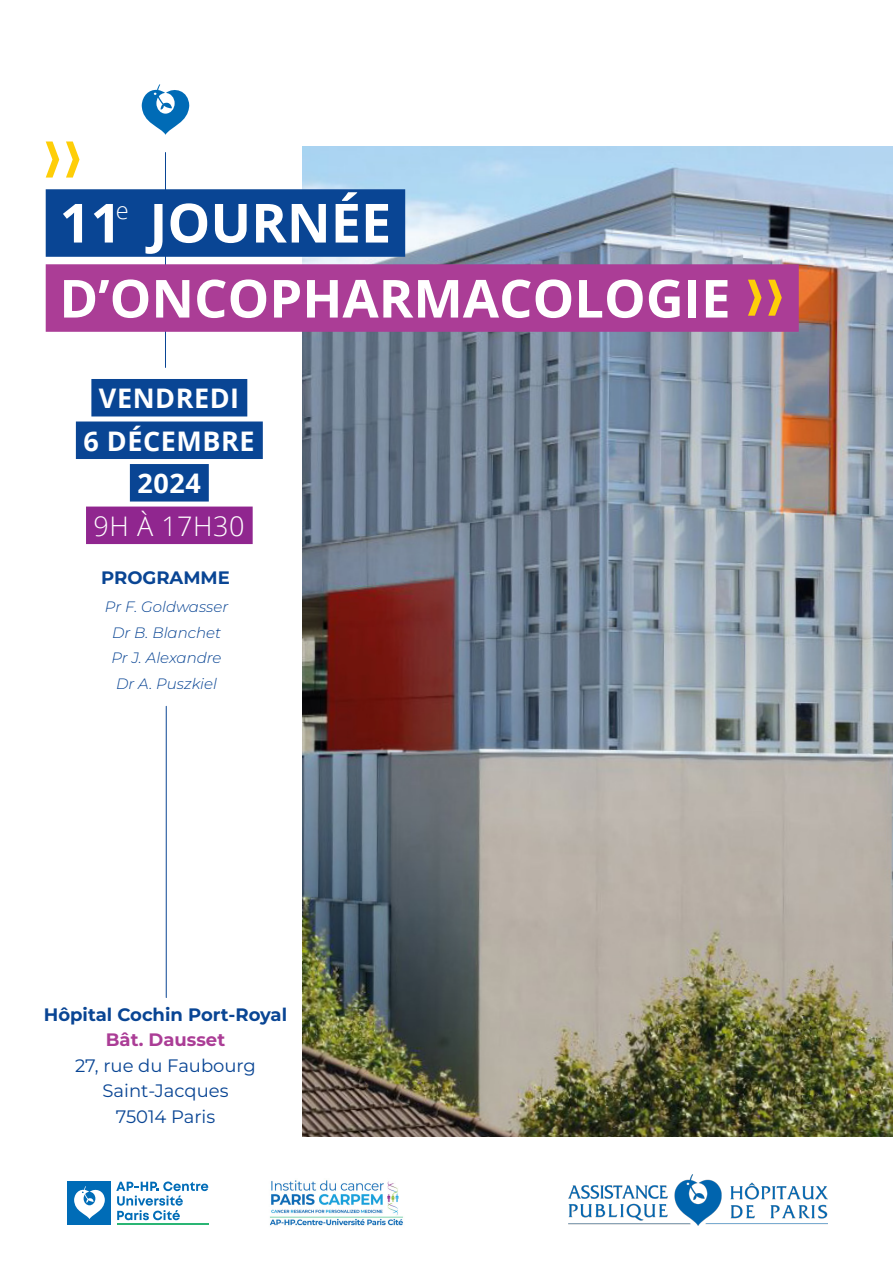
<style>
.page{position:relative;width:893px;height:1263px;background:#fff}
.page>*{position:absolute;margin:0;border:0;box-sizing:border-box;transform-origin:0 0}
.TITRE_ROSE{font:700 54px "Open Sans";color:#fff}
.TITRE_ROSE-2{font:700 52.5px "Open Sans";color:#fff}
.Style_de_paragraphe_1{font:700 27px/42.5px "Open Sans";letter-spacing:.02em;color:#fff;text-align:center}
.HEURE_1ER_COUV{font:300 27px "Open Sans";letter-spacing:.02em;color:#fff}
.t1{font:300 23.55px "Open Sans";color:#fff}
.t2{font:18px/25.5px "Montserrat";color:#094594;text-align:center}
.t3{font:700 18px "Montserrat";color:#094594}
.t4{font:700 18px "Montserrat";color:#ab3d96}
.t5{font:italic 300 15px "Montserrat";color:#094594}
</style>
<div class="page">
<img style="left:303px;top:147px;width:590px;height:990px">
<hr style="left:165px;top:152px;width:1px;height:215px;background:#094594">
<svg style="left:142px;top:84px;width:47px;height:51px"></svg>
<hr style="left:166px;top:706px;width:1px;height:291px;background:#094594">
<svg style="left:46px;top:141px;width:34px;height:37px"></svg>
<div style="left:91px;top:379px;width:156px;height:37px;background:#094594"></div>
<div style="left:76px;top:421px;width:187px;height:38px;background:#094594"></div>
<div style="left:130px;top:464px;width:79px;height:37px;background:#094594"></div>
<div style="left:86px;top:506px;width:167px;height:38px;background:#90268f"></div>
<div style="left:46px;top:189px;width:359px;height:68px;background:#094594"></div>
<div style="left:46px;top:264px;width:753px;height:68px;background:#ab3d96"></div>
<svg style="left:748px;top:280px;width:34px;height:36px"></svg>
<hr style="left:117px;top:1224px;width:91px;height:1px;background:#2ab574">
<svg style="left:116px;top:1181px;width:92px;height:39px"></svg>
<div style="left:68px;top:1181px;width:43px;height:44px;background:#006cb7"></div>
<svg style="left:74px;top:1186px;width:31px;height:33px"></svg>
<img style="left:270px;top:1180px;width:133px;height:46px">
<img style="left:568px;top:1174px;width:260px;height:51px">
<p class="TITRE_ROSE" style="left:60px;top:185px;width:333px">11 JOURNÉE</p>
<p class="TITRE_ROSE-2" style="left:59px;top:261px;width:673px">D’ONCOPHARMACOLOGIE</p>
<p class="t1" style="left:116px;top:194px;width:14px">e</p>
<p class="Style_de_paragraphe_1" style="left:83px;top:376px;width:173px">VENDREDI<br>6 DÉCEMBRE<br>2024</p>
<p class="HEURE_1ER_COUV" style="left:94px;top:507px;width:153px">9H À 17H30</p>
<p class="t3" style="left:101px;top:565px;width:130px">PROGRAMME</p>
<p class="t5" style="left:105px;top:597px;width:125px">Pr F. Goldwasser</p>
<p class="t5" style="left:112px;top:622px;width:110px">Dr B. Blanchet</p>
<p class="t5" style="left:112px;top:648px;width:111px">Pr J. Alexandre</p>
<p class="t5" style="left:116px;top:673px;width:103px">Dr A. Puszkiel</p>
<p class="t3" style="left:44px;top:1001px;width:245px">Hôpital Cochin Port-Royal</p>
<p class="t4" style="left:106px;top:1027px;width:121px">Bât. Dausset</p>
<p class="t2" style="left:75px;top:1052px;width:182px">27, rue du Faubourg<br>Saint-Jacques</p>
<p class="t2" style="left:116px;top:1103px;width:101px">75014 Paris</p>
</div>
